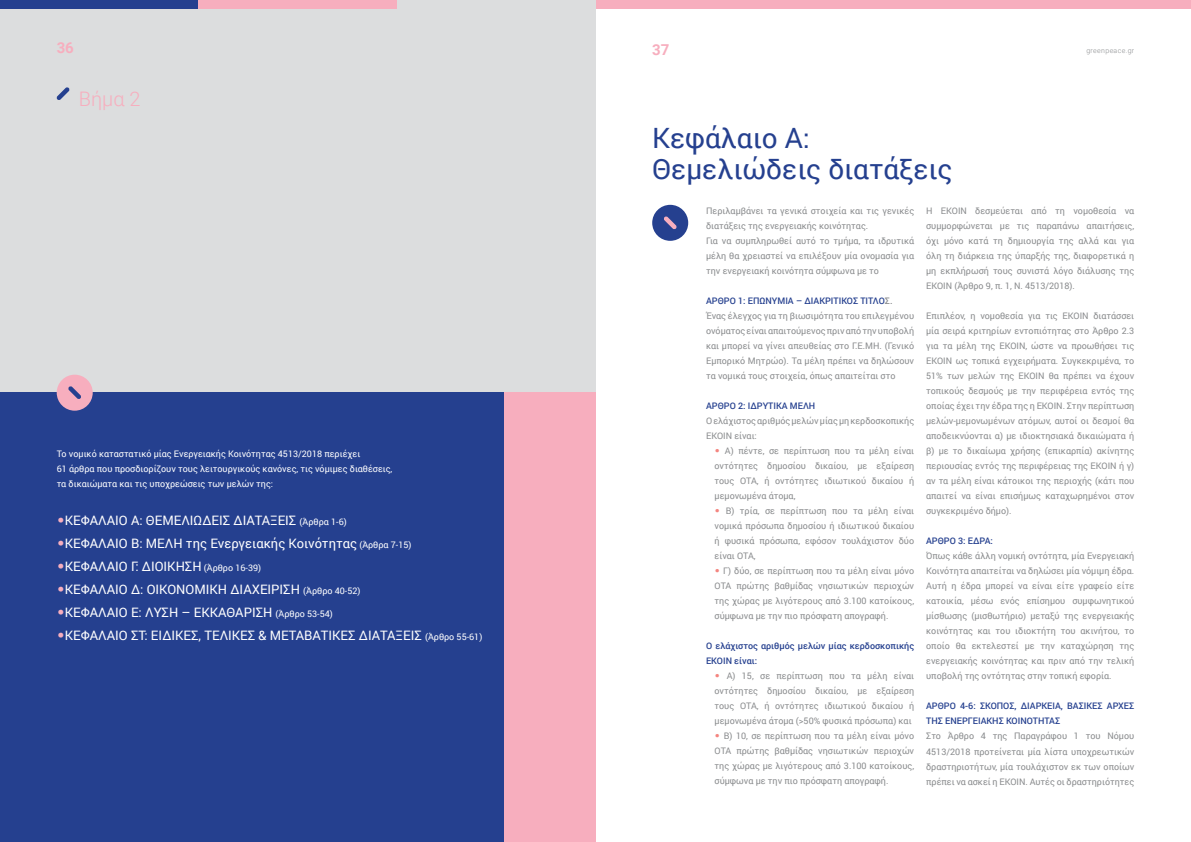
<style>
.page{position:relative;width:1191px;height:842px;background:#fff}
.page>*{position:absolute;margin:0;border:0;box-sizing:border-box;transform-origin:0 0}
.t1{font:28px/31px "Roboto";color:#25408f}
.t2{font:300 20px "Roboto";color:#f7aebe}
.t3{font:700 15px "Roboto";color:#f7aebe}
.t4{font:13px "Roboto";color:#fff}
.t5{font:9px/15px "Roboto";color:#8a8c8e;text-align:justify}
.t6{font:9px/15px "Roboto";color:#fff}
.t7{font:500 9px/15px "Roboto";color:#25408f}
.t8{font:300 7px "Roboto";letter-spacing:.05em;color:#8a8c8e}
.s1{font-family:"PF Futura Neu";color:#f7aebe}
.s2{font-size:9px}
.s3{font-weight:500;color:#25408f}
.s4{font-weight:500}
.s5{font-family:"PF Futura Neu";color:#f48580}
</style>
<div class="page">
<div style="left:0;top:0;width:595px;height:842px;background:#dcddde"></div>
<div style="left:0;top:393px;width:503px;height:449px;background:#25408f"></div>
<div style="left:503px;top:393px;width:92px;height:449px;background:#f7aebe"></div>
<div style="left:57px;top:375px;width:36px;height:36px;background:#f7aebe;border-radius:50%"></div>
<svg style="left:68px;top:386px;width:13px;height:13px"></svg>
<svg style="left:56px;top:87px;width:14px;height:13px"></svg>
<div style="left:652px;top:205px;width:36px;height:36px;background:#25408f;border-radius:50%"></div>
<svg style="left:664px;top:216px;width:13px;height:13px"></svg>
<div style="left:0;top:0;width:198px;height:9px;background:#25408f"></div>
<div style="left:595px;top:0;width:596px;height:9px;background:#f7aebe"></div>
<div style="left:198px;top:0;width:199px;height:9px;background:#f7aebe"></div>
<h3 class="t3" style="left:57px;top:37px;width:19px">36</h3>
<h3 class="t3" style="left:652px;top:40px;width:19px">37</h3>
<p class="t8" style="left:1086px;top:45px;width:49px">greenpeace.gr</p>
<h2 class="t2" style="left:79px;top:85px;width:63px">Βήμα 2</h2>
<p class="t6" style="left:57px;top:446px;width:337px">Το νομικό καταστατικό μίας Ενεργειακής Κοινότητας 4513/2018 περιέχει<br>61 άρθρα που προσδιορίζουν τους λειτουργικούς κανόνες, τις νόμιμες διαθέσεις, τα δικαιώματα και τις υποχρεώσεις των μελών της:</p>
<h3 class="t4" style="left:57px;top:512px;width:291px"><span class="s1">•</span>ΚΕΦΑΛΑΙΟ Α: ΘΕΜΕΛΙΩΔΕΙΣ ΔΙΑΤΑΞΕΙΣ <span class="s2">(Άρθρα 1-6)</span></h3>
<h3 class="t4" style="left:57px;top:535px;width:356px"><span class="s1">•</span>ΚΕΦΑΛΑΙΟ Β: ΜΕΛΗ της Ενεργειακής Κοινότητας <span class="s2">(Άρθρα 7-15)</span></h3>
<h3 class="t4" style="left:57px;top:558px;width:206px"><span class="s1">•</span>ΚΕΦΑΛΑΙΟ Γ: ΔΙΟΙΚΗΣΗ <span class="s2">(Άρθρο 16-39)</span></h3>
<h3 class="t4" style="left:57px;top:581px;width:305px"><span class="s1">•</span>ΚΕΦΑΛΑΙΟ Δ: ΟΙΚΟΝΟΜΙΚΗ ΔΙΑΧΕΙΡΙΣΗ <span class="s2">(Άρθρο 40-52)</span></h3>
<h3 class="t4" style="left:57px;top:604px;width:278px"><span class="s1">•</span>ΚΕΦΑΛΑΙΟ Ε: ΛΥΣΗ – ΕΚΚΑΘΑΡΙΣΗ <span class="s2">(Άρθρο 53-54)</span></h3>
<h3 class="t4" style="left:57px;top:627px;width:427px"><span class="s1">•</span>ΚΕΦΑΛΑΙΟ ΣΤ: ΕΙΔΙΚΕΣ, ΤΕΛΙΚΕΣ &amp; ΜΕΤΑΒΑΤΙΚΕΣ ΔΙΑΤΑΞΕΙΣ <span class="s2">(Άρθρο 55-61)</span></h3>
<h1 class="t1" style="left:652px;top:121px;width:302px">Κεφάλαιο Α:<br>Θεμελιώδεις διατάξεις</h1>
<p class="t5" style="left:706px;top:203px;width:210px;text-align:left">Περιλαμβάνει τα γενικά στοιχεία και τις γενικές διατάξεις της ενεργειακής κοινότητας.<br>Για να συμπληρωθεί αυτό το τμήμα, τα ιδρυτικά μέλη θα χρειαστεί να επιλέξουν μία ονομασία για την ενεργειακή κοινότητα σύμφωνα με το</p>
<p class="t5" style="left:706px;top:293px;width:210px;text-align:left"><span class="s3">ΑΡΘΡΟ 1: ΕΠΩΝΥΜΙΑ – ΔΙΑΚΡΙΤΙΚΟΣ ΤΙΤΛΟ</span><span class="s4">Σ.<br></span>Ένας έλεγχος για τη βιωσιμότητα του επιλεγμένου ονόματος είναι απαιτούμενος πριν από την υποβολή και μπορεί να γίνει απευθείας στο Γ.Ε.ΜΗ. (Γενικό Εμπορικό Μητρώο). Τα μέλη πρέπει να δηλώσουν τα νομικά τους στοιχεία, όπως απαιτείται στο</p>
<p class="t7" style="left:706px;top:398px;width:111px">ΑΡΘΡΟ 2: ΙΔΡΥΤΙΚΑ ΜΕΛΗ</p>
<p class="t5" style="left:706px;top:413px;width:210px">Ο ελάχιστος αριθμός μελών μίας μη κερδοσκοπικής<br>ΕΚΟΙΝ είναι:</p>
<p class="t5" style="left:714px;top:443px;width:201px"><span class="s5">•</span> Α) πέντε, σε περίπτωση που τα μέλη είναι οντότητες δημοσίου δικαίου, με εξαίρεση τους ΟΤΑ, ή οντότητες ιδιωτικού δικαίου ή μεμονωμένα άτομα,</p>
<p class="t5" style="left:714px;top:503px;width:201px"><span class="s5">•</span> Β) τρία, σε περίπτωση που τα μέλη είναι νομικά πρόσωπα δημοσίου ή ιδιωτικού δικαίου ή φυσικά πρόσωπα, εφόσον τουλάχιστον δύο είναι ΟΤΑ,</p>
<p class="t5" style="left:714px;top:563px;width:201px"><span class="s5">•</span> Γ) δύο, σε περίπτωση που τα μέλη είναι μόνο ΟΤΑ πρώτης βαθμίδας νησιωτικών περιοχών της χώρας με λιγότερους από 3.100 κατοίκους, σύμφωνα με την πιο πρόσφατη απογραφή.</p>
<p class="t7" style="left:706px;top:638px;width:209px">Ο ελάχιστος αριθμός μελών μίας κερδοσκοπικής<br>ΕΚΟΙΝ είναι:</p>
<p class="t5" style="left:714px;top:668px;width:201px"><span class="s5">•</span> Α) 15, σε περίπτωση που τα μέλη είναι οντότητες δημοσίου δικαίου, με εξαίρεση τους ΟΤΑ, ή οντότητες ιδιωτικού δικαίου ή μεμονωμένα άτομα (&gt;50% φυσικά πρόσωπα) και</p>
<p class="t5" style="left:714px;top:728px;width:201px"><span class="s5">•</span> B) 10, σε περίπτωση που τα μέλη είναι μόνο ΟΤΑ πρώτης βαθμίδας νησιωτικών περιοχών της χώρας με λιγότερους από 3.100 κατοίκους, σύμφωνα με την πιο πρόσφατη απογραφή.</p>
<p class="t5" style="left:926px;top:203px;width:210px">Η ΕΚΟΙΝ δεσμεύεται από τη νομοθεσία να συμμορφώνεται με τις παραπάνω απαιτήσεις, όχι μόνο κατά τη δημιουργία της αλλά και για όλη τη διάρκεια της ύπαρξής της, διαφορετικά η μη εκπλήρωσή τους συνιστά λόγο διάλυσης της ΕΚΟΙΝ (Άρθρο 9, π. 1, Ν. 4513/2018).</p>
<p class="t5" style="left:926px;top:308px;width:210px">Επιπλέον, η νομοθεσία για τις ΕΚΟΙΝ διατάσσει μία σειρά κριτηρίων εντοπιότητας στο Άρθρο 2.3 για τα μέλη της ΕΚΟΙΝ, ώστε να προωθήσει τις ΕΚΟΙΝ ως τοπικά εγχειρήματα. Συγκεκριμένα, το 51% των μελών της ΕΚΟΙΝ θα πρέπει να έχουν τοπικούς δεσμούς με την περιφέρεια εντός της οποίας έχει την έδρα της η ΕΚΟΙΝ. Στην περίπτωση μελών-μεμονωμένων ατόμων, αυτοί οι δεσμοί θα αποδεικνύονται α) με ιδιοκτησιακά δικαιώματα ή β) με το δικαίωμα χρήσης (επικαρπία) ακίνητης περιουσίας εντός της περιφέρειας της ΕΚΟΙΝ ή γ) αν τα μέλη είναι κάτοικοι της περιοχής (κάτι που απαιτεί να είναι επισήμως καταχωρημένοι στον συγκεκριμένο δήμο).</p>
<p class="t7" style="left:926px;top:533px;width:68px">ΑΡΘΡΟ 3: ΕΔΡΑ:</p>
<p class="t5" style="left:926px;top:548px;width:210px">Όπως κάθε άλλη νομική οντότητα, μία Ενεργειακή Κοινότητα απαιτείται να δηλώσει μία νόμιμη έδρα.<br>Αυτή η έδρα μπορεί να είναι είτε γραφείο είτε κατοικία, μέσω ενός επίσημου συμφωνητικού μίσθωσης (μισθωτήριο) μεταξύ της ενεργειακής κοινότητας και του ιδιοκτήτη του ακινήτου, το οποίο θα εκτελεστεί με την καταχώρηση της ενεργειακής κοινότητας και πριν από την τελική υποβολή της οντότητας στην τοπική εφορία.</p>
<p class="t7" style="left:926px;top:698px;width:210px">ΑΡΘΡΟ 4-6: ΣΚΟΠΟΣ, ΔΙΑΡΚΕΙΑ, ΒΑΣΙΚΕΣ ΑΡΧΕΣ<br>ΤΗΣ ΕΝΕΡΓΕΙΑΚΗΣ ΚΟΙΝΟΤΗΤΑΣ</p>
<p class="t5" style="left:926px;top:728px;width:210px">Στο Άρθρο 4 της Παραγράφου 1 του Νόμου 4513/2018 προτείνεται μία λίστα υποχρεωτικών δραστηριοτήτων, μία τουλάχιστον εκ των οποίων πρέπει να ασκεί η ΕΚΟΙΝ. Αυτές οι δραστηριότητες</p>
</div>
